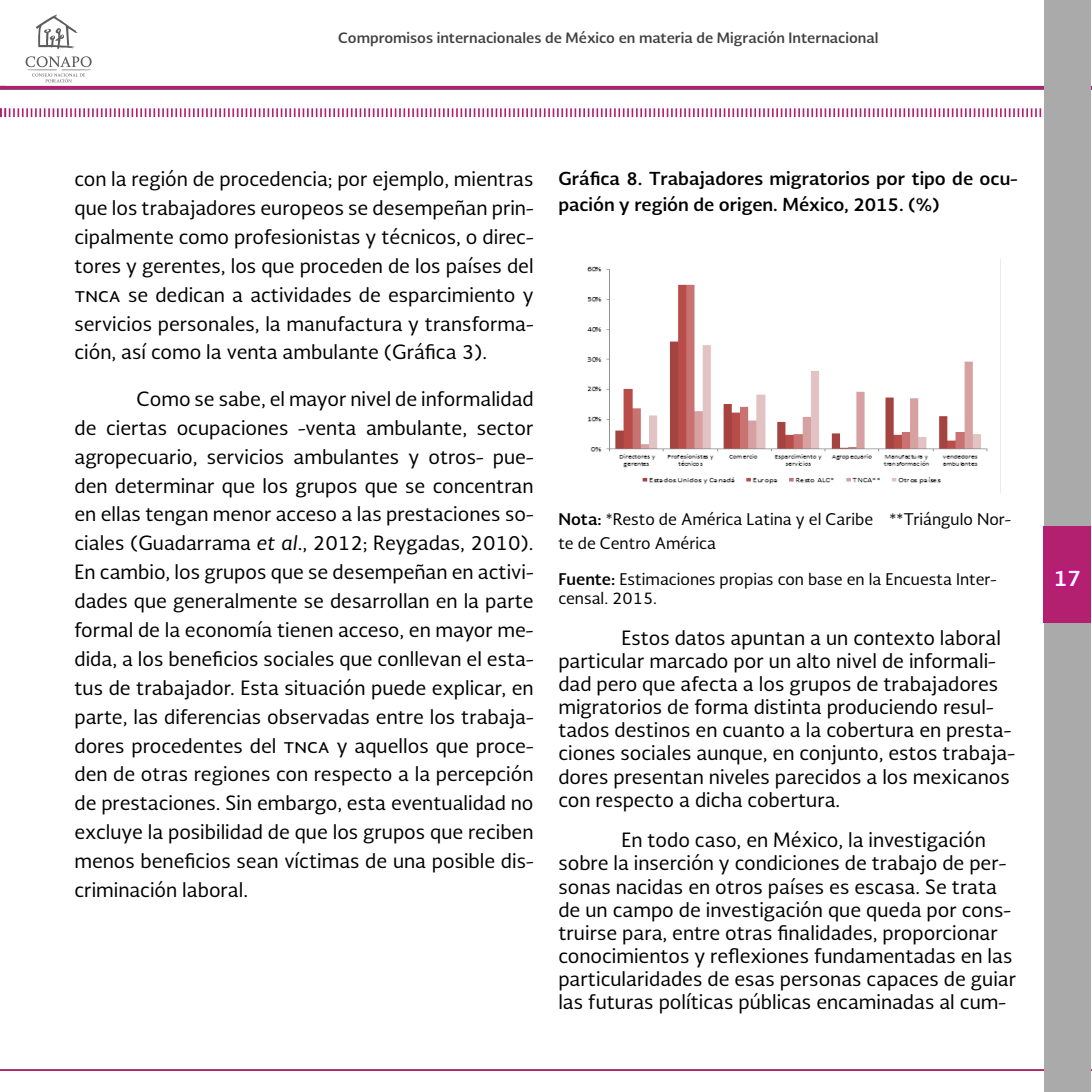
<style>
.page{position:relative;width:1092px;height:1092px;background:#fff}
.page>*{position:absolute;margin:0;border:0;box-sizing:border-box;transform-origin:0 0}
.t1{font:700 21px "Soberana Sans";color:#fff}
.t2{font:19.25px/28.9px "Soberana Sans";color:#000;text-align:justify}
.t3{font:700 17.5px/26.2px "Soberana Sans";color:#000}
.t4{font:15.75px/23.6px "Soberana Sans";color:#000}
.t5{font:700 14px "Soberana Sans";color:#414042}
.s1{font-style:italic}
.s2{font-weight:700}
</style>
<div class="page">
<hr style="left:0;top:89px;width:1091px;height:1px;background:#6d6e71">
<svg style="left:0;top:107px;width:1091px;height:12px"></svg>
<hr style="left:0;top:86px;width:1091px;height:3px;background:#b1206f">
<hr style="left:0;top:1069px;width:1091px;height:1px;background:#b1206f">
<div style="left:1043px;top:0;width:47px;height:1091px;background:#aaa"></div>
<div style="left:1043px;top:525px;width:47px;height:97px;background:#b2206f"></div>
<svg style="left:1054px;top:569px;width:28px;height:18px"></svg>
<svg style="left:36px;top:14px;width:42px;height:35px"></svg>
<svg style="left:26px;top:56px;width:66px;height:26px"></svg>
<img style="left:587px;top:266px;width:401px;height:218px">
<p class="t5" style="left:338px;top:28px;width:541px">Compromisos internacionales de México en materia de Migración Internacional</p>
<p class="t2" style="left:74px;top:164px;width:460px">con la región de procedencia; por ejemplo, mientras que los trabajadores europeos se desempeñan prin&shy;cipalmente como profesionistas y técnicos, o direc&shy;tores y gerentes, los que proceden de los países del tnca se dedican a actividades de esparcimiento y servicios personales, la manufactura y transforma&shy;ción, así como la venta ambulante (Gráfica 3).</p>
<p class="t2" style="left:74px;top:383px;width:460px;text-indent:62px">Como se sabe, el mayor nivel de informalidad de ciertas ocupaciones -venta ambulante, sector agropecuario, servicios ambulantes y otros- pue&shy;den determinar que los grupos que se concentran en ellas tengan menor acceso a las prestaciones so&shy;ciales (Guadarrama <span class="s1">et al</span>., 2012; Reygadas, 2010).<br>En cambio, los grupos que se desempeñan en activi&shy;dades que generalmente se desarrollan en la parte formal de la economía tienen acceso, en mayor me&shy;dida, a los beneficios sociales que conllevan el esta&shy;tus de trabajador. Esta situación puede explicar, en parte, las diferencias observadas entre los trabaja&shy;dores procedentes del tnca y aquellos que proce&shy;den de otras regiones con respecto a la percepción de prestaciones. Sin embargo, esta eventualidad no excluye la posibilidad de que los grupos que reciben menos beneficios sean víctimas de una posible dis&shy;criminación laboral.</p>
<p class="t3" style="left:558px;top:164px;width:460px">Gráfica 8. Trabajadores migratorios por tipo de ocu&shy;pación y región de origen. México, 2015. (%)</p>
<p class="t4" style="left:558px;top:507px;width:454px"><span class="s2">Nota:</span> *Resto de América Latina y el Caribe **Triángulo Nor&shy;te de Centro América</p>
<p class="t4" style="left:558px;top:569px;width:440px;line-height:18.9px"><span class="s2">Fuente:</span> Estimaciones propias con base en la Encuesta Inter&shy;censal. 2015.</p>
<p class="t2" style="left:558px;top:625px;width:458px;line-height:23.1px;text-align:left;text-indent:63px">Estos datos apuntan a un contexto laboral particular marcado por un alto nivel de informali&shy;dad pero que afecta a los grupos de trabajadores migratorios de forma distinta produciendo resul&shy;tados destinos en cuanto a la cobertura en presta&shy;ciones sociales aunque, en conjunto, estos trabaja&shy;dores presentan niveles parecidos a los mexicanos con respecto a dicha cobertura.</p>
<p class="t2" style="left:558px;top:828px;width:459px;line-height:23.1px;text-align:left;text-indent:63px">En todo caso, en México, la investigación sobre la inserción y condiciones de trabajo de per&shy;sonas nacidas en otros países es escasa. Se trata de un campo de investigación que queda por cons&shy;truirse para, entre otras finalidades, proporcionar conocimientos y reflexiones fundamentadas en las particularidades de esas personas capaces de guiar las futuras políticas públicas encaminadas al cum-</p>
<p class="t1" style="left:1053px;top:563px;width:29px">17</p>
</div>
